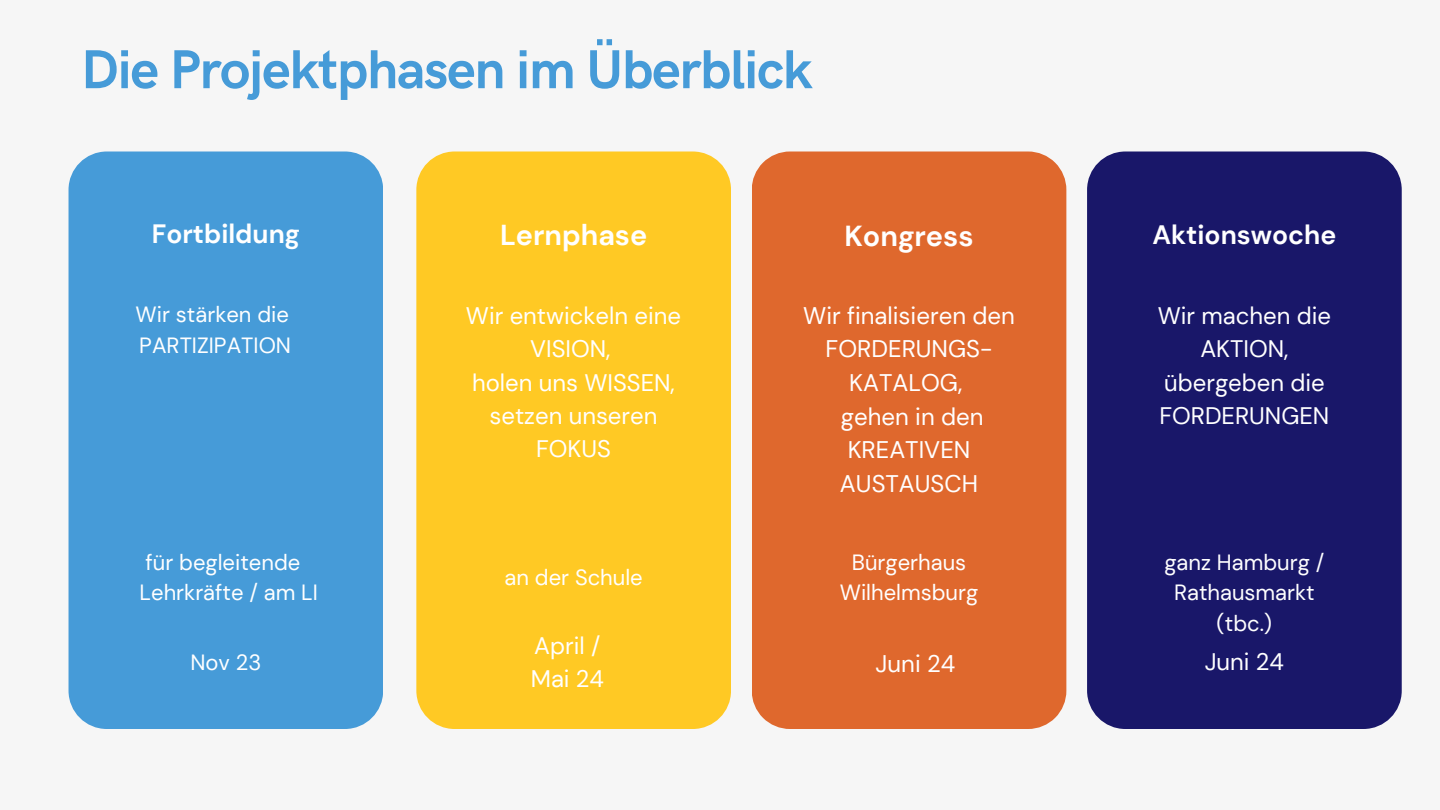
<style>
.page{position:relative;width:1440px;height:810px;background:#f6f6f6}
.page>*{position:absolute;margin:0;border:0;box-sizing:border-box;transform-origin:0 0}
.t1{font:700 55px "HK Grotesk";letter-spacing:-.025em;color:#469bd8}
.t2{font:700 28.9px "DM Sans";color:#fff}
.t3{font:700 28.8px "DM Sans";color:#fff}
.t4{font:700 26.6px "DM Sans";color:#fff}
.t5{font:700 26.5px "DM Sans";color:#fff}
.t6{font:24px/33.5px "DM Sans";color:#fff;text-align:center}
.t7{font:23.9px/33.4px "DM Sans";color:#fff;text-align:center}
.t8{font:22px/30.8px "DM Sans";color:#fff;text-align:center}
</style>
<div class="page">
<div style="left:69px;top:152px;width:314px;height:577px;background:#469bd8;border-radius:38px"></div>
<div style="left:416px;top:152px;width:315px;height:577px;background:#ffc924;border-radius:38px"></div>
<div style="left:752px;top:152px;width:314px;height:577px;background:#df682d"></div>
<div style="left:1087px;top:152px;width:315px;height:577px;background:#191769;border-radius:38px"></div>
<p class="t1" style="left:81px;top:39px;width:733px">Die Projektphasen im Überblick</p>
<p class="t5" style="left:152px;top:217px;width:150px">Fortbildung</p>
<p class="t3" style="left:500px;top:217px;width:149px">Lernphase</p>
<p class="t2" style="left:844px;top:217px;width:131px">Kongress</p>
<p class="t8" style="left:136px;top:299px;width:155px">Wir stärken die</p>
<p class="t8" style="left:139px;top:330px;width:153px">PARTIZIPATION</p>
<p class="t7" style="left:466px;top:299px;width:217px">Wir entwickeln eine<br>VISION,</p>
<p class="t7" style="left:472px;top:366px;width:204px">holen uns WISSEN, setzen unseren<br>FOKUS</p>
<p class="t6" style="left:803px;top:299px;width:213px">Wir finalisieren den<br>FORDERUNGS-<br>KATALOG,</p>
<p class="t6" style="left:841px;top:400px;width:144px">gehen in den</p>
<p class="t6" style="left:840px;top:433px;width:140px">KREATIVEN<br>AUSTAUSCH</p>
<p class="t4" style="left:1152px;top:217px;width:185px">Aktionswoche</p>
<p class="t7" style="left:1158px;top:299px;width:175px">Wir machen die<br>AKTION,</p>
<p class="t7" style="left:1159px;top:366px;width:172px;text-align:left">übergeben die<br>FORDERUNGEN</p>
<p class="t8" style="left:140px;top:547px;width:180px;text-align:left">für begleitende<br>Lehrkräfte / am LI</p>
<p class="t8" style="left:190px;top:647px;width:72px">Nov 23</p>
<p class="t8" style="left:505px;top:562px;width:140px">an der Schule</p>
<p class="t7" style="left:531px;top:629px;width:75px;text-align:left">April /<br>Mai 24</p>
<p class="t8" style="left:840px;top:547px;width:140px">Bürgerhaus<br>Wilhelmsburg</p>
<p class="t8" style="left:1164px;top:547px;width:161px">ganz Hamburg /<br>Rathausmarkt (tbc.)</p>
<p class="t6" style="left:876px;top:647px;width:81px">Juni 24</p>
<p class="t7" style="left:1205px;top:645px;width:81px">Juni 24</p>
</div>
